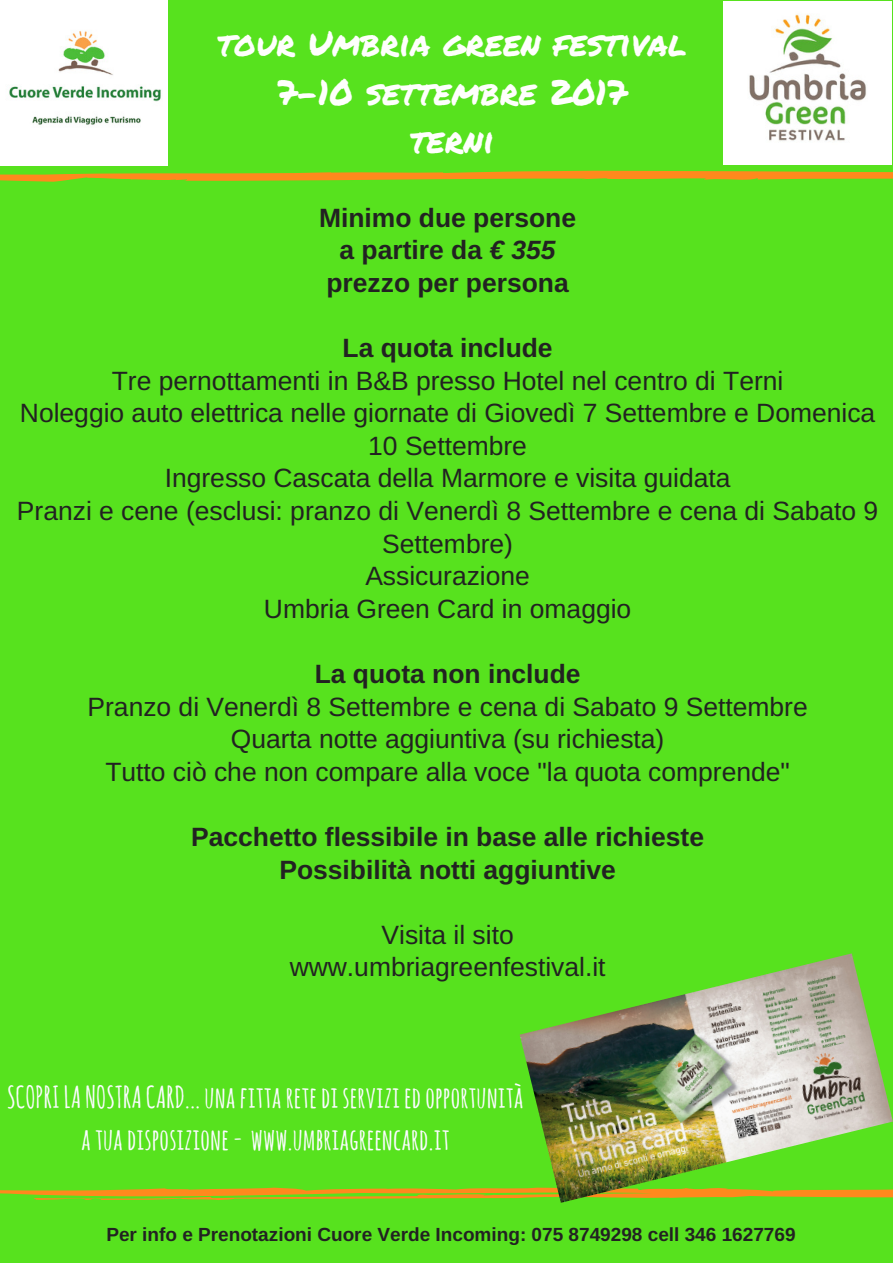
<style>
.page{position:relative;width:893px;height:1263px;background:#fff}
.page>*{position:absolute;margin:0;border:0;box-sizing:border-box;transform-origin:0 0}
.t1{font:34.65px/48.3px "Permanent Marker";color:#fefffc;text-align:center}
.t2{font:700 29.7px/41.5px "Amatic SC";color:#fbfcff;text-align:center}
.t3{font:26.4px/32.5px "Arimo";color:#222;text-align:center}
.t4{font:700 26.4px/32.5px "Arimo";color:#222;text-align:center}
.t5{font:700 19.05px "Arimo";color:#222}
.s1{font-style:italic}
</style>
<div class="page">
<div style="left:0;top:0;width:892px;height:1262px;background:#57e21e"></div>
<img style="left:0;top:0;width:167px;height:165px">
<svg style="left:0;top:1187px;width:519px;height:13px"></svg>
<svg style="left:0;top:170px;width:892px;height:12px"></svg>
<img style="left:519px;top:953px;width:373px;height:250px">
<img style="left:723px;top:1px;width:168px;height:163px">
<h1 class="t1" style="left:218px;top:18px;width:470px">tour Umbria green festival<br>7-10 settembre 2017<br>terni</h1>
<p class="t4" style="left:319px;top:201px;width:258px">Minimo due persone a partire da <span class="s1">€ 355 </span>prezzo per persona</p>
<p class="t4" style="left:342px;top:331px;width:211px">La quota include</p>
<p class="t3" style="left:17px;top:364px;width:862px">Tre pernottamenti in B&amp;B presso Hotel nel centro di Terni<br>Noleggio auto elettrica nelle giornate di Giovedì 7 Settembre e Domenica 10 Settembre<br>Ingresso Cascata della Marmore e visita guidata<br>Pranzi e cene (esclusi: pranzo di Venerdì 8 Settembre e cena di Sabato 9<br>Settembre)<br>Assicurazione<br>Umbria Green Card in omaggio</p>
<p class="t4" style="left:315px;top:657px;width:267px">La quota non include</p>
<p class="t3" style="left:87px;top:690px;width:721px">Pranzo di Venerdì 8 Settembre e cena di Sabato 9 Settembre<br>Quarta notte aggiuntiva (su richiesta)<br>Tutto ciò che non compare alla voce "la quota comprende"</p>
<p class="t4" style="left:191px;top:820px;width:514px">Pacchetto flessibile in base alle richieste<br>Possibilità notti aggiuntive</p>
<p class="t3" style="left:290px;top:918px;width:317px">Visita il sito www.umbriagreenfestival.it</p>
<p class="t2" style="left:7px;top:1076px;width:518px">SCOPRI LANOSTRACARD...unafittaretedi servizi edopportunità atuadisposizione- www.umbriagreencard.it</p>
<p class="t5" style="left:106px;top:1223px;width:690px">Per info e Prenotazioni Cuore Verde Incoming: 075 8749298 cell 346 1627769</p>
</div>
